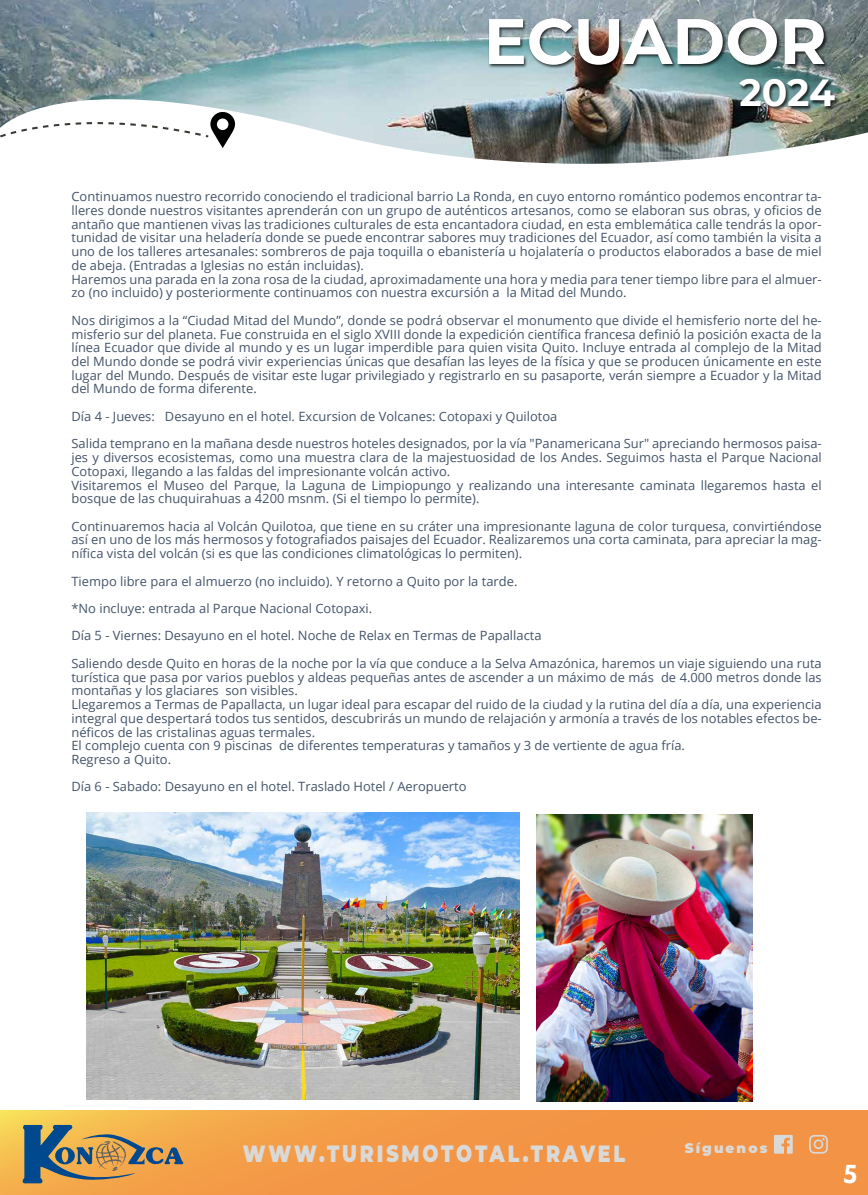
<style>
.page{position:relative;width:868px;height:1195px;background:#fff}
.page>*{position:absolute;margin:0;border:0;box-sizing:border-box;transform-origin:0 0}
.t1{font:700 64.16px "Montserrat";color:#fff}
.t2{font:700 37.76px "Montserrat";color:#fff}
.t3{font:700 25.16px "Grava";color:#fff}
.t4{font:900 23.48px "Montserrat";letter-spacing:.15em;color:#d9d9d8;scale:.81 1}
.t5{font:900 13.68px "Montserrat";letter-spacing:.15em;color:#d9d9d8}
.t6{font:12.76px/13.7px "Open Sans";color:#44546a}
</style>
<div class="page">
<img style="left:0;top:0;width:867px;height:164px">
<svg style="left:0;top:1110px;width:867px;height:85px;background:#f39a47"></svg>
<svg style="left:773px;top:1135px;width:19px;height:19px"></svg>
<svg style="left:809px;top:1135px;width:18px;height:19px"></svg>
<svg style="left:0;top:111px;width:235px;height:37px"></svg>
<img style="left:481px;top:7px;width:351px;height:80px">
<img style="left:737px;top:72px;width:103px;height:50px">
<img style="left:86px;top:812px;width:433px;height:288px">
<img style="left:536px;top:814px;width:216px;height:287px">
<svg style="left:22px;top:1125px;width:162px;height:58px;background:#a58d61"></svg>
<h1 class="t1" style="left:483px;top:-5px;width:344px">ECUADOR</h1>
<h2 class="t2" style="left:739px;top:66px;width:97px">2024</h2>
<p class="t6" style="left:71px;top:189px;width:751px">Continuamos nuestro recorrido conociendo el tradicional barrio La Ronda, en cuyo entorno romántico podemos encontrar ta&shy;lleres donde nuestros visitantes aprenderán con un grupo de auténticos artesanos, como se elaboran sus obras, y oficios de antaño que mantienen vivas las tradiciones culturales de esta encantadora ciudad, en esta emblemática calle tendrás la opor&shy;tunidad de visitar una heladería donde se puede encontrar sabores muy tradiciones del Ecuador, así como también la visita a uno de los talleres artesanales: sombreros de paja toquilla o ebanistería u hojalatería o productos elaborados a base de miel de abeja. (Entradas a Iglesias no están incluidas).<br>Haremos una parada en la zona rosa de la ciudad, aproximadamente una hora y media para tener tiempo libre para el almuer&shy;zo (no incluido) y posteriormente continuamos con nuestra excursión a la Mitad del Mundo.</p>
<p class="t6" style="left:71px;top:313px;width:751px;text-align:justify">Nos dirigimos a la “Ciudad Mitad del Mundo”, donde se podrá observar el monumento que divide el hemisferio norte del he&shy;misferio sur del planeta. Fue construida en el siglo XVIII donde la expedición científica francesa definió la posición exacta de la línea Ecuador que divide al mundo y es un lugar imperdible para quien visita Quito. Incluye entrada al complejo de la Mitad del Mundo donde se podrá vivir experiencias únicas que desafían las leyes de la física y que se producen únicamente en este lugar del Mundo. Después de visitar este lugar privilegiado y registrarlo en su pasaporte, verán siempre a Ecuador y la Mitad del Mundo de forma diferente.</p>
<p class="t6" style="left:71px;top:402px;width:751px;line-height:27.4px">Día 4 - Jueves: Desayuno en el hotel. Excursion de Volcanes: Cotopaxi y Quilotoa<br>Salida temprano en la mañana desde nuestros hoteles designados, por la vía "Panamericana Sur" apreciando hermosos paisa-</p>
<p class="t6" style="left:71px;top:450px;width:751px">jes y diversos ecosistemas, como una muestra clara de la majestuosidad de los Andes. Seguimos hasta el Parque Nacional Cotopaxi, llegando a las faldas del impresionante volcán activo.<br>Visitaremos el Museo del Parque, la Laguna de Limpiopungo y realizando una interesante caminata llegaremos hasta el bosque de las chuquirahuas a 4200 msnm. (Si el tiempo lo permite).</p>
<p class="t6" style="left:71px;top:519px;width:751px;text-align:justify">Continuaremos hacia al Volcán Quilotoa, que tiene en su cráter una impresionante laguna de color turquesa, convirtiéndose así en uno de los más hermosos y fotografiados paisajes del Ecuador. Realizaremos una corta caminata, para apreciar la mag&shy;nífica vista del volcán (si es que las condiciones climatológicas lo permiten).</p>
<p class="t6" style="left:71px;top:567px;width:751px;line-height:27.4px">Tiempo libre para el almuerzo (no incluido). Y retorno a Quito por la tarde.<br>*No incluye: entrada al Parque Nacional Cotopaxi.<br>Día 5 - Viernes: Desayuno en el hotel. Noche de Relax en Termas de Papallacta<br>Saliendo desde Quito en horas de la noche por la vía que conduce a la Selva Amazónica, haremos un viaje siguiendo una ruta</p>
<p class="t6" style="left:71px;top:670px;width:751px">turística que pasa por varios pueblos y aldeas pequeñas antes de ascender a un máximo de más de 4.000 metros donde las montañas y los glaciares son visibles.<br>Llegaremos a Termas de Papallacta, un lugar ideal para escapar del ruido de la ciudad y la rutina del día a día, una experiencia integral que despertará todos tus sentidos, descubrirás un mundo de relajación y armonía a través de los notables efectos be&shy;néficos de las cristalinas aguas termales.<br>El complejo cuenta con 9 piscinas de diferentes temperaturas y tamaños y 3 de vertiente de agua fría.<br>Regreso a Quito.</p>
<p class="t6" style="left:71px;top:780px;width:396px">Día 6 - Sabado: Desayuno en el hotel. Traslado Hotel / Aeropuerto</p>
<h3 class="t4" style="left:243px;top:1136px;width:473px">WWW.TURISMOTOTAL.TRAVEL</h3>
<p class="t5" style="left:684px;top:1138px;width:84px">Síguenos</p>
<h3 class="t3" style="left:843px;top:1159px;width:16px">5</h3>
</div>
